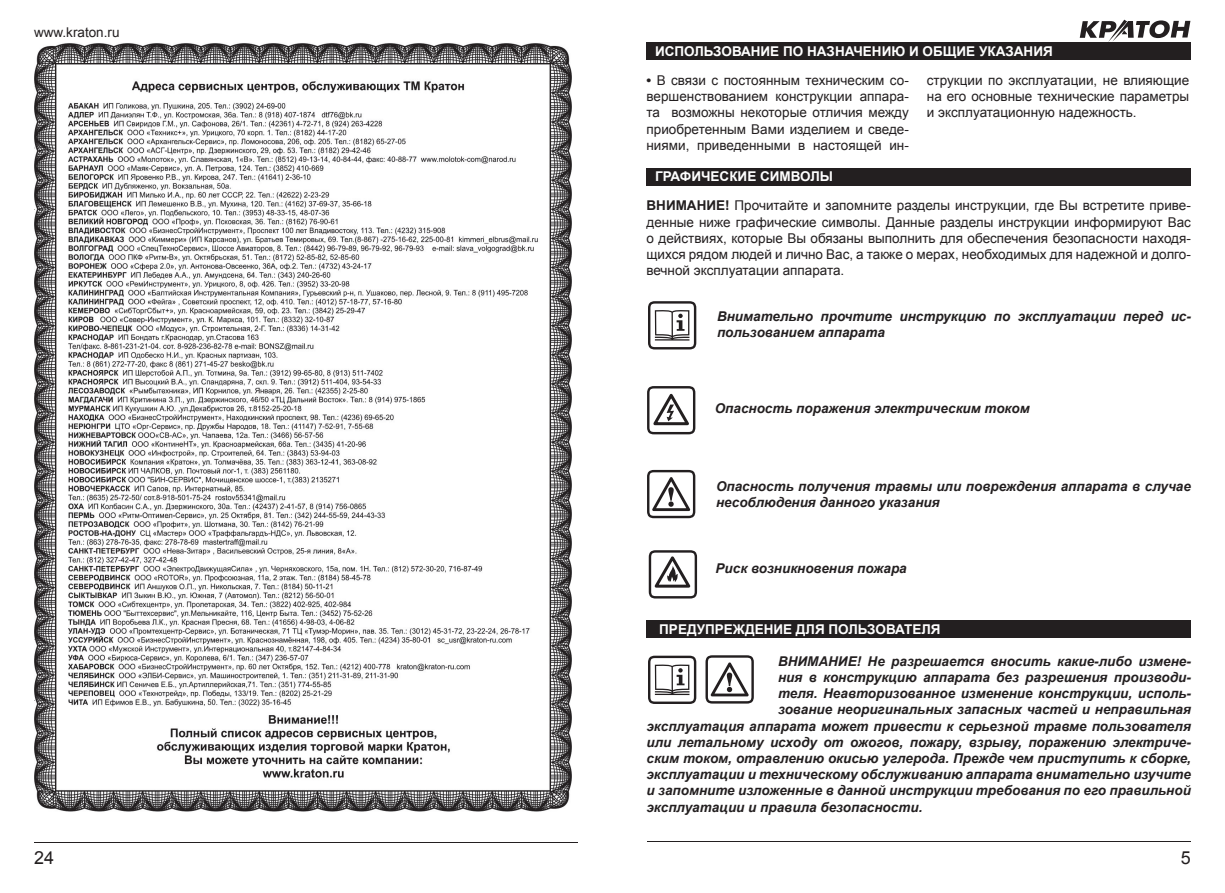
<style>
.page{position:relative;width:1225px;height:893px;background:#fff}
.page>*{position:absolute;margin:0;border:0;box-sizing:border-box;transform-origin:0 0}
.t1{font:18px "Arial";color:#231f20}
.t2{font:italic 700 13.5px/16.2px "Arial";color:#231f20}
.t3{font:13.5px/16.2px "Arial";color:#231f20;text-align:justify}
.t4{font:700 13.5px "Arial";color:#fff}
.s1{font-weight:700}
.s2{font-weight:700;color:#fff}
</style>
<div class="page">
<hr style="left:647px;top:841px;width:544px;height:1px;background:#231f20">
<svg style="left:1079px;top:19px;width:111px;height:23px"></svg>
<svg style="left:648px;top:301px;width:48px;height:48px"></svg>
<hr style="left:34px;top:842px;width:544px;height:1px;background:#231f20">
<img style="left:34px;top:43px;width:537px;height:769px">
<div style="left:646px;top:168px;width:545px;height:17px;background:#231f20"></div>
<svg style="left:647px;top:386px;width:48px;height:48px"></svg>
<svg style="left:647px;top:470px;width:48px;height:48px"></svg>
<svg style="left:649px;top:550px;width:48px;height:48px"></svg>
<div style="left:646px;top:621px;width:545px;height:17px;background:#231f20"></div>
<svg style="left:648px;top:656px;width:48px;height:48px"></svg>
<svg style="left:705px;top:655px;width:49px;height:49px"></svg>
<div style="left:646px;top:43px;width:545px;height:17px;background:#231f20"></div>
<p class="t3" style="left:34px;top:24px;width:87px">www.kraton.ru</p>
<h1 class="t1" style="left:34px;top:845px;width:22px">24</h1>
<p class="t4" style="left:655px;top:42px;width:399px">ИСПОЛЬЗОВАНИЕ ПО НАЗНАЧЕНИЮ И ОБЩИЕ УКАЗАНИЯ</p>
<p class="t3" style="left:646px;top:72px;width:264px"><span class="s1">•</span> В связи с постоянным техническим со&shy;вершенствованием конструкции аппара&shy;та возможны некоторые отличия между приобретенным Вами изделием и сведе&shy;ниями, приведенными в настоящей ин-</p>
<p class="t3" style="left:927px;top:72px;width:264px">струкции по эксплуатации, не влияющие на его основные технические параметры и эксплуатационную надежность.</p>
<p class="t3" style="left:646px;top:162px;width:546px;line-height:29.4px;text-indent:9px"><span class="s2">ГРАФИЧЕСКИЕ СИМВОЛЫ<br></span><span class="s1">ВНИМАНИЕ!</span> Прочитайте и запомните разделы инструкции, где Вы встретите приве-</p>
<p class="t3" style="left:646px;top:214px;width:546px">денные ниже графические символы. Данные разделы инструкции информируют Вас о действиях, которые Вы обязаны выполнить для обеспечения безопасности находя&shy;щихся рядом людей и лично Вас, а также о мерах, необходимых для надежной и долго&shy;вечной эксплуатации аппарата.</p>
<p class="t2" style="left:717px;top:309px;width:475px">Внимательно прочтите инструкцию по эксплуатации перед ис&shy;пользованием аппарата</p>
<p class="t2" style="left:715px;top:401px;width:316px">Опасность поражения электрическим током</p>
<p class="t2" style="left:716px;top:479px;width:476px">Опасность получения травмы или повреждения аппарата в случае несоблюдения данного указания</p>
<p class="t2" style="left:715px;top:561px;width:193px">Риск возникновения пожара</p>
<p class="t4" style="left:659px;top:620px;width:283px">ПРЕДУПРЕЖДЕНИЕ ДЛЯ ПОЛЬЗОВАТЕЛЯ</p>
<p class="t2" style="left:778px;top:654px;width:414px">ВНИМАНИЕ! Не разрешается вносить какие-либо измене-</p>
<p class="t2" style="left:778px;top:670px;width:414px">ния в конструкцию аппарата без разрешения производи-</p>
<p class="t2" style="left:778px;top:686px;width:414px">теля. Неавторизованное изменение конструкции, исполь-</p>
<p class="t2" style="left:778px;top:702px;width:414px">зование неоригинальных запасных частей и неправильная</p>
<p class="t2" style="left:646px;top:718px;width:546px">эксплуатация аппарата может привести к серьезной травме пользователя</p>
<p class="t2" style="left:646px;top:735px;width:546px">или летальному исходу от ожогов, пожару, взрыву, поражению электриче-</p>
<p class="t2" style="left:646px;top:751px;width:546px">ским током, отравлению окисью углерода. Прежде чем приступить к сборке,</p>
<p class="t2" style="left:646px;top:767px;width:546px">эксплуатации и техническому обслуживанию аппарата внимательно изучите</p>
<p class="t2" style="left:646px;top:783px;width:546px">и запомните изложенные в данной инструкции требования по его правильной</p>
<p class="t2" style="left:646px;top:799px;width:277px">эксплуатации и правила безопасности.</p>
<h1 class="t1" style="left:1181px;top:845px;width:12px">5</h1>
</div>
